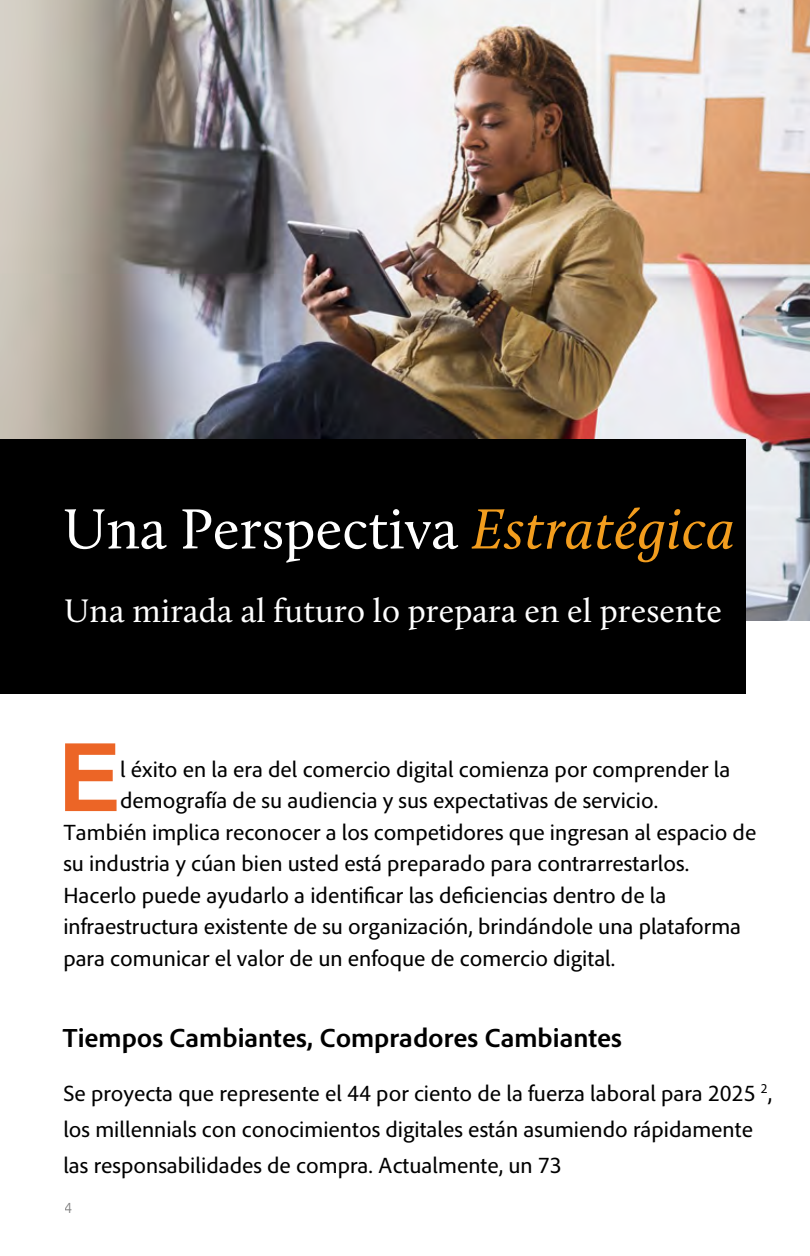
<style>
.page{position:relative;width:810px;height:1256px;background:#fff}
.page>*{position:absolute;margin:0;border:0;box-sizing:border-box;transform-origin:0 0}
.t1{font:700 94.5px "Arial";color:#ec6526}
.t2{font:58.5px "Calluna";color:#fff}
.t3{font:33.75px "Calluna";letter-spacing:.005em;color:#fff}
.t4{font:700 27px "Adobe Clean";color:#000}
.t5{font:22.5px/36px "Adobe Clean";color:#000}
.t6{font:300 15.75px "Adobe Clean";color:#000}
.s1{font-style:italic;color:#f29d1e}
</style>
<div class="page">
<img style="left:0;top:0;width:810px;height:620px">
<div style="left:0;top:439px;width:745px;height:254px;background:#000"></div>
<svg style="left:58px;top:381px;width:272px;height:313px"></svg>
<h2 class="t2" style="left:63px;top:493px;width:673px">Una Perspectiva <span class="s1">Estratégica</span></h2>
<h3 class="t3" style="left:65px;top:590px;width:659px">Una mirada al futuro lo prepara en el presente</h3>
<h1 class="t1" style="left:58px;top:711px;width:65px">E</h1>
<p class="t5" style="left:120px;top:750px;width:612px">l éxito en la era del comercio digital comienza por comprender la</p>
<p class="t5" style="left:120px;top:782px;width:540px">demografía de su audiencia y sus expectativas de servicio.</p>
<p class="t5" style="left:63px;top:813px;width:695px">También implica reconocer a los competidores que ingresan al espacio de</p>
<p class="t5" style="left:63px;top:845px;width:627px">su industria y cúan bien usted está preparado para contrarrestarlos.</p>
<p class="t5" style="left:63px;top:876px;width:605px">Hacerlo puede ayudarlo a identificar las deficiencias dentro de la</p>
<p class="t5" style="left:63px;top:908px;width:679px">infraestructura existente de su organización, brindándole una plataforma</p>
<p class="t5" style="left:63px;top:939px;width:554px">para comunicar el valor de un enfoque de comercio digital.</p>
<p class="t4" style="left:62px;top:1019px;width:561px">Tiempos Cambiantes, Compradores Cambiantes</p>
<p class="t5" style="left:63px;top:1074px;width:711px">Se proyecta que represente el 44 por ciento de la fuerza laboral para 2025 <sup>2</sup>, los millennials con conocimientos digitales están asumiendo rápidamente las responsabilidades de compra. Actualmente, un 73</p>
<p class="t6" style="left:65px;top:1199px;width:9px">4</p>
</div>
